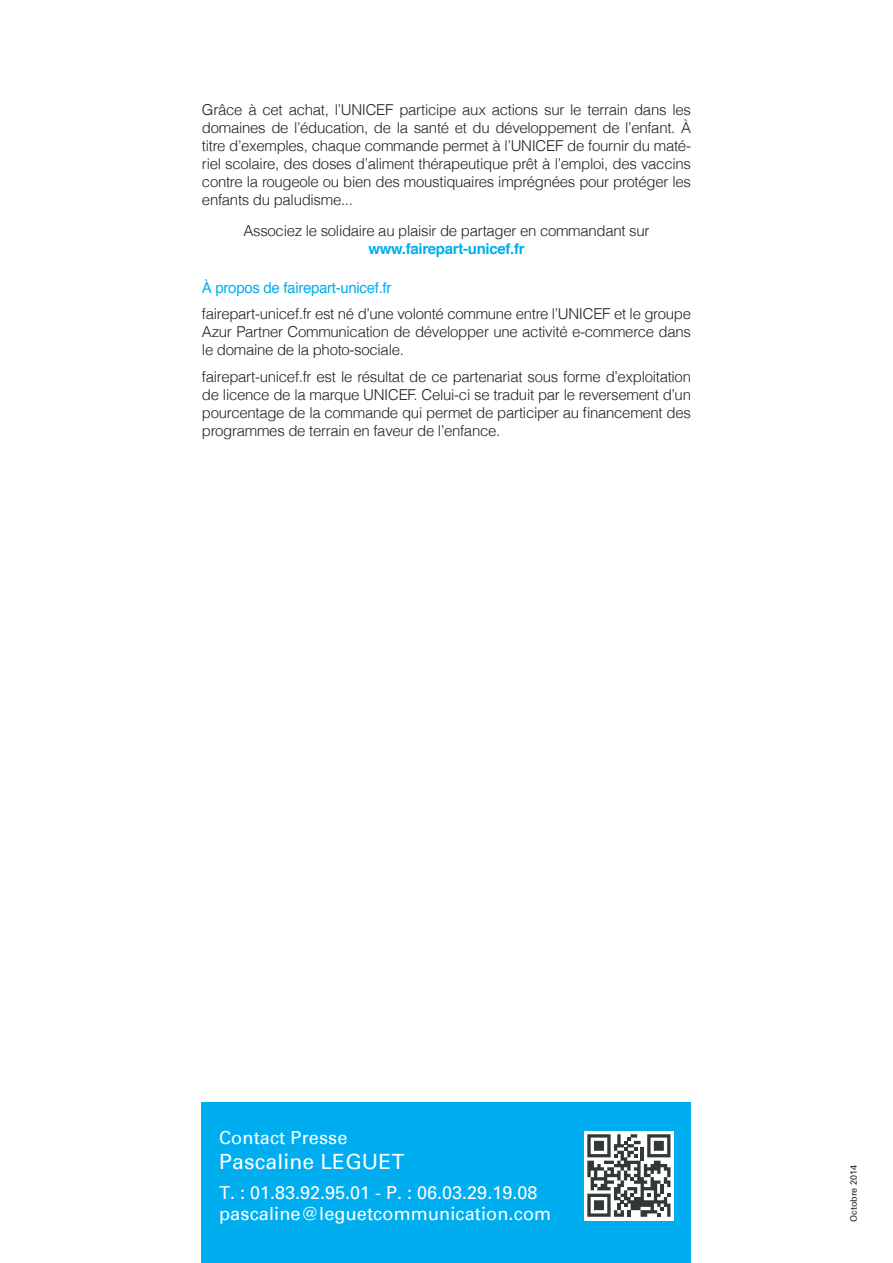
<style>
.page{position:relative;width:893px;height:1263px;background:#fff}
.page>*{position:absolute;margin:0;border:0;box-sizing:border-box;transform-origin:0 0}
.t1{font:21px "Univers";letter-spacing:.01em;color:#fff}
.t2{font:18px/21.6px "Univers";letter-spacing:.01em;color:#fff}
.t3{font:300 15px/18px "Helvetica";letter-spacing:-.02em;color:#231f20;text-align:justify}
.t4{font:15px "Helvetica";letter-spacing:-.02em;color:#00aeef}
.t5{font:700 15px "Helvetica";letter-spacing:-.02em;color:#00aeef}
.t6{font:9px "Univers";color:#231f20}
</style>
<div class="page">
<div style="left:202px;top:1103px;width:489px;height:160px;background:#00aeef"></div>
<div style="left:584px;top:1130px;width:90px;height:90px;background:#fff"></div>
<svg style="left:587px;top:1134px;width:83px;height:83px"></svg>
<p class="t3" style="left:202px;top:100px;width:490px">Grâce à cet achat, l’UNICEF participe aux actions sur le terrain dans les domaines de l’éducation, de la santé et du développement de l’enfant. À titre d’exemples, chaque commande permet à l’UNICEF de fournir du maté&shy;riel scolaire, des doses d’aliment thérapeutique prêt à l’emploi, des vaccins contre la rougeole ou bien des moustiquaires imprégnées pour protéger les enfants du paludisme...</p>
<p class="t3" style="left:243px;top:221px;width:407px">Associez le solidaire au plaisir de partager en commandant sur</p>
<p class="t5" style="left:368px;top:236px;width:158px">www.fairepart-unicef.fr</p>
<p class="t4" style="left:202px;top:276px;width:191px">À propos de fairepart-unicef.fr</p>
<p class="t3" style="left:202px;top:305px;width:490px">fairepart-unicef.fr est né d’une volonté commune entre l’UNICEF et le groupe Azur Partner Communication de développer une activité e-commerce dans le domaine de la photo-sociale.</p>
<p class="t3" style="left:202px;top:367px;width:490px">fairepart-unicef.fr est le résultat de ce partenariat sous forme d’exploitation de licence de la marque UNICEF. Celui-ci se traduit par le reversement d’un pourcentage de la commande qui permet de participer au financement des programmes de terrain en faveur de l’enfance.</p>
<p class="t2" style="left:219px;top:1127px;width:130px">Contact Presse</p>
<h1 class="t1" style="left:219px;top:1149px;width:187px">Pascaline LEGUET</h1>
<p class="t2" style="left:219px;top:1182px;width:334px">T. : 01.83.92.95.01 - P. : 06.03.29.19.08 pascaline@leguetcommunication.com</p>
<p class="t6" style="left:848px;top:1221px;width:58px;rotate:-90deg">Octobre 2014</p>
</div>
